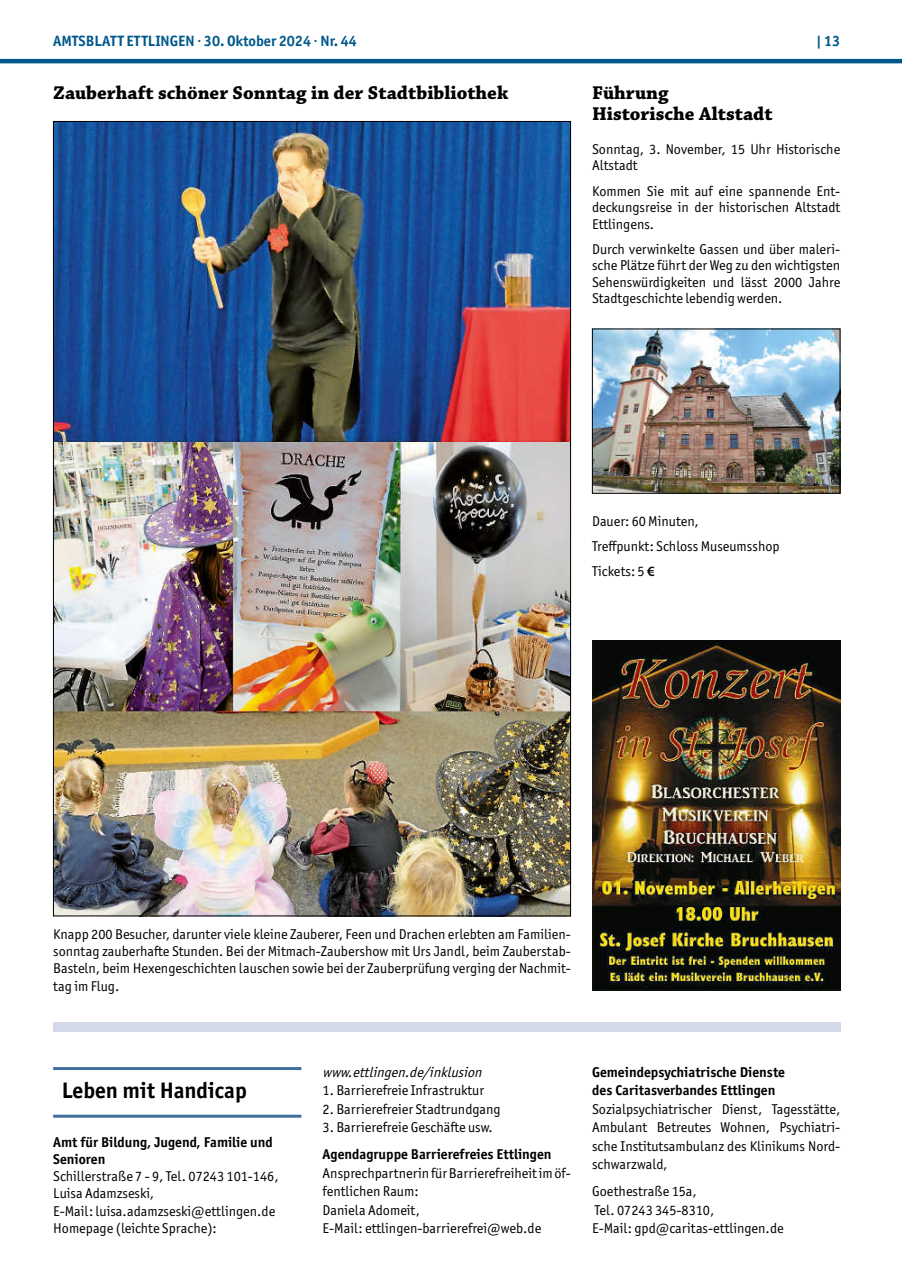
<style>
.page{position:relative;width:902px;height:1280px;background:#fff}
.page>*{position:absolute;margin:0;border:0;box-sizing:border-box;transform-origin:0 0}
.t1{font:700 22.5px "Officina Sans ITC Pro";color:#000}
.t2{font:700 19.5px/21px "Chaparral Pro";color:#000}
.t3{font:700 15px "Officina Sans ITC Pro";color:#01598b}
.t4{font:14.25px/18.5px "Officina Sans ITC Pro";color:#000}
.t5{font:700 14.25px/16.5px "Officina Sans ITC Pro";color:#000}
.t6{font:italic 14.25px "Officina Sans ITC Pro";color:#000}
.s1{font-family:"Myriad Pro";font-weight:600}
</style>
<div class="page">
<hr style="left:0;top:59px;width:901px;height:4px;background:#01598b">
<img style="left:55px;top:123px;width:513px;height:791px">
<img style="left:594px;top:331px;width:244px;height:161px">
<div style="left:592px;top:329px;width:248px;height:165px;border:1px solid #000"></div>
<img style="left:592px;top:640px;width:248px;height:351px">
<hr style="left:53px;top:1067px;width:248px;height:3px;background:#416f9d">
<hr style="left:53px;top:1115px;width:248px;height:3px;background:#416f9d">
<div style="left:53px;top:1023px;width:787px;height:9px;background:#d4d9e9"></div>
<p class="t3" style="left:53px;top:31px;width:305px">AMTSBLATT ETTLINGEN · 30. Oktober 2024 · Nr. 44</p>
<p class="t3" style="left:816px;top:31px;width:26px">| 13</p>
<h2 class="t2" style="left:53px;top:84px;width:456px">Zauberhaft schöner Sonntag in der Stadtbibliothek</h2>
<h2 class="t2" style="left:592px;top:84px;width:182px">Führung<br>Historische Altstadt</h2>
<p class="t4" style="left:592px;top:141px;width:250px;line-height:16.5px">Sonntag, 3. November, 15 Uhr Historische<br>Altstadt</p>
<p class="t4" style="left:592px;top:182px;width:250px;line-height:16.5px;text-align:justify">Kommen Sie mit auf eine spannende Ent&shy;deckungsreise in der historischen Altstadt Ettlingens.</p>
<p class="t4" style="left:592px;top:240px;width:250px;line-height:16.5px;text-align:justify">Durch verwinkelte Gassen und über maleri&shy;sche Plätze führt der Weg zu den wichtigsten Sehenswürdigkeiten und lässt 2000 Jahre Stadtgeschichte lebendig werden.</p>
<p class="t4" style="left:592px;top:509px;width:189px;line-height:25px">Dauer: 60 Minuten,<br>Treffpunkt: Schloss Museumsshop<br>Tickets: 5 <span class="s1">€</span></p>
<p class="t4" style="left:53px;top:925px;width:519px;line-height:17.4px;text-align:justify">Knapp 200 Besucher, darunter viele kleine Zauberer, Feen und Drachen erlebten am Familien&shy;sonntag zauberhafte Stunden. Bei der Mitmach-Zaubershow mit Urs Jandl, beim Zauberstab-Basteln, beim Hexengeschichten lauschen sowie bei der Zauberprüfung verging der Nachmit&shy;tag im Flug.</p>
<h1 class="t1" style="left:62px;top:1076px;width:186px">Leben mit Handicap</h1>
<p class="t5" style="left:53px;top:1134px;width:221px">Amt für Bildung, Jugend, Familie und<br>Senioren</p>
<p class="t4" style="left:53px;top:1167px;width:227px;line-height:17.4px">Schillerstraße 7 - 9, Tel. 07243 101-146, Luisa Adamzseski,<br>E-Mail: luisa.adamzseski@ettlingen.de Homepage (leichte Sprache):</p>
<p class="t6" style="left:322px;top:1064px;width:164px">www.ettlingen.de/inklusion</p>
<p class="t4" style="left:322px;top:1081px;width:163px">1. Barrierefreie Infrastruktur</p>
<p class="t4" style="left:322px;top:1100px;width:179px">2. Barrierefreier Stadtrundgang</p>
<p class="t4" style="left:322px;top:1118px;width:172px">3. Barrierefreie Geschäfte usw.</p>
<p class="t5" style="left:322px;top:1146px;width:230px">Agendagruppe Barrierefreies Ettlingen</p>
<p class="t4" style="left:322px;top:1164px;width:250px">Ansprechpartnerin für Barrierefreiheit im öf&shy;fentlichen Raum:<br>Daniela Adomeit,<br>E-Mail: ettlingen-barrierefrei@web.de</p>
<p class="t5" style="left:592px;top:1063px;width:194px;line-height:18.5px">Gemeindepsychiatrische Dienste des Caritasverbandes Ettlingen</p>
<p class="t4" style="left:592px;top:1100px;width:250px;text-align:justify">Sozialpsychiatrischer Dienst, Tagesstätte, Ambulant Betreutes Wohnen, Psychiatri&shy;sche Institutsambulanz des Klinikums Nord&shy;schwarzwald,</p>
<p class="t4" style="left:592px;top:1182px;width:193px">Goethestraße 15a,<br>Tel. 07243 345-8310,<br>E-Mail: gpd@caritas-ettlingen.de</p>
</div>
